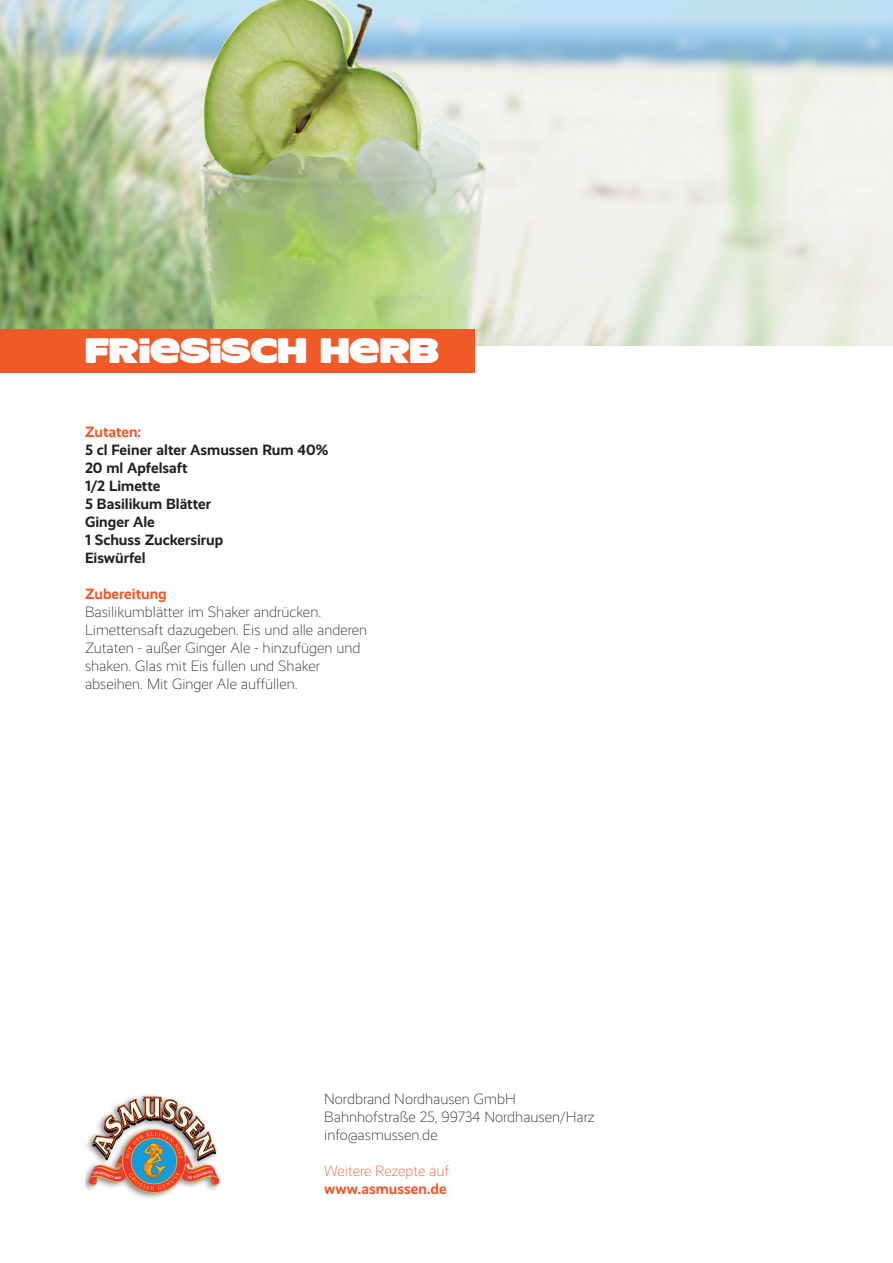
<style>
.page{position:relative;width:893px;height:1263px;background:#fff}
.page>*{position:absolute;margin:0;border:0;box-sizing:border-box;transform-origin:0 0}
.t1{font:36px "Resot Yg PERSONALUSE";color:#fff}
.t2{font:300 15px/18px "Realist";color:#231f20}
.t3{font:700 15px/18px "Realist";color:#231f20}
.t4{font:700 15px "Realist";color:#f15929}
.t5{font:300 15px "Realist";letter-spacing:-.005em;color:#f15929}
</style>
<div class="page">
<img style="left:0;top:0;width:893px;height:346px">
<div style="left:0;top:330px;width:475px;height:43px;background:#f15929"></div>
<img style="left:85px;top:1095px;width:135px;height:103px">
<h1 class="t1" style="left:85px;top:332px;width:355px">FRIESISCH HERB</h1>
<p class="t4" style="left:85px;top:423px;width:58px">Zutaten:</p>
<p class="t3" style="left:85px;top:441px;width:245px">5 cl Feiner alter Asmussen Rum 40%<br>20 ml Apfelsaft<br>1/2 Limette<br>5 Basilikum Blätter<br>Ginger Ale<br>1 Schuss Zuckersirup<br>Eiswürfel</p>
<p class="t4" style="left:85px;top:585px;width:83px">Zubereitung</p>
<p class="t2" style="left:85px;top:603px;width:284px">Basilikumblätter im Shaker andrücken.<br>Limettensaft dazugeben. Eis und alle anderen Zutaten - außer Ginger Ale - hinzufügen und shaken. Glas mit Eis füllen und Shaker abseihen. Mit Ginger Ale auffüllen.</p>
<p class="t2" style="left:324px;top:1090px;width:272px">Nordbrand Nordhausen GmbH<br>Bahnhofstraße 25, 99734 Nordhausen/Harz info@asmussen.de</p>
<p class="t5" style="left:324px;top:1163px;width:126px">Weitere Rezepte auf</p>
<p class="t4" style="left:324px;top:1180px;width:124px">www.asmussen.de</p>
</div>
